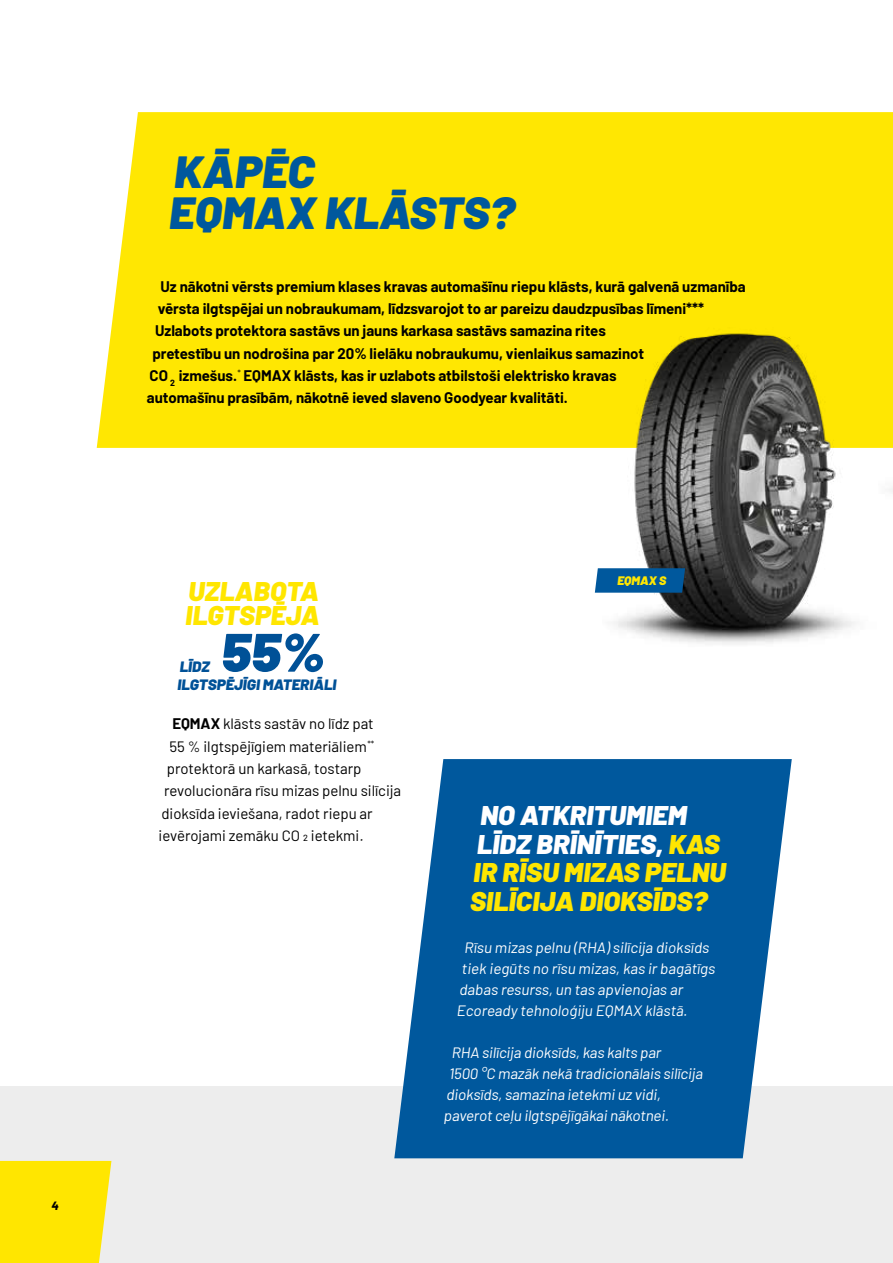
<style>
.page{position:relative;width:893px;height:1263px;background:#fff}
.page>*{position:absolute;margin:0;border:0;box-sizing:border-box;transform-origin:0 0}
.t1{font:900 54px "Barlow";color:#005197}
.t2{font:900 45px/40.5px "Barlow";color:#00589d}
.t3{font:900 27px/28.5px "Barlow";color:#ffe600}
.t4{font:700 15px "Barlow";color:#000}
.t5{font:15px "Barlow";letter-spacing:-.005em;color:#fff}
.t6{font:15px "Barlow";color:#000}
.t7{font:900 15px "Barlow";color:#005197}
.t8{font:900 12.3px "Barlow";color:#ffe702}
.t9{font:italic 800 12px "Barlow";color:#000}
.s1{font-weight:700}
.s2{color:#fff}
</style>
<div class="page">
<div style="left:0;top:1086px;width:893px;height:177px;background:#ededed"></div>
<div style="left:0;top:1161px;width:111px;height:102px;background:#ffe600"></div>
<div style="left:97px;top:112px;width:796px;height:336px;background:#ffe702"></div>
<svg style="left:394px;top:759px;width:398px;height:399px;background:#1f6ca8"></svg>
<img style="left:878px;top:158px;width:15px;height:334px">
<img style="left:603px;top:285px;width:282px;height:359px">
<svg style="left:595px;top:568px;width:90px;height:25px;background:#085b9c"></svg>
<p class="t9" style="left:51px;top:1196px;width:9px">4</p>
<h2 class="t2" style="left:168px;top:149px;width:355px">KĀPĒC<br>EQMAX KLĀSTS?</h2>
<p class="t4" style="left:161px;top:275px;width:587px">Uz nākotni vērsts premium klases kravas automašīnu riepu klāsts, kurā galvenā uzmanība</p>
<p class="t4" style="left:158px;top:297px;width:548px">vērsta ilgtspējai un nobraukumam, līdzsvarojot to ar pareizu daudzpusības līmeni***</p>
<p class="t4" style="left:155px;top:320px;width:452px">Uzlabots protektora sastāvs un jauns karkasa sastāvs samazina rites</p>
<p class="t4" style="left:152px;top:342px;width:493px">pretestību un nodrošina par 20% lielāku nobraukumu, vienlaikus samazinot</p>
<p class="t4" style="left:150px;top:364px;width:469px">CO <sub>2</sub> izmešus.<sup>*</sup> EQMAX klāsts, kas ir uzlabots atbilstoši elektrisko kravas</p>
<p class="t4" style="left:147px;top:387px;width:423px">automašīnu prasībām, nākotnē ieved slaveno Goodyear kvalitāti.</p>
<h3 class="t3" style="left:185px;top:577px;width:140px;line-height:24px">UZLABOTA<br>ILGTSPĒJA</h3>
<p class="t7" style="left:179px;top:655px;width:34px">LĪDZ</p>
<h1 class="t1" style="left:220px;top:612px;width:114px">55%</h1>
<p class="t7" style="left:177px;top:673px;width:163px">ILGTSPĒJĪGIMATERIĀLI</p>
<p class="t6" style="left:172px;top:713px;width:203px"><span class="s1">EQMAX</span> klāsts sastāv no līdz pat</p>
<p class="t6" style="left:170px;top:735px;width:206px">55 % ilgtspējīgiem materiāliem<sup>**</sup></p>
<p class="t6" style="left:167px;top:758px;width:196px">protektorā un karkasā, tostarp</p>
<p class="t6" style="left:164px;top:780px;width:239px">revolucionāra rīsu mizas pelnu silīcija</p>
<p class="t6" style="left:161px;top:802px;width:213px">dioksīda ieviešana, radot riepu ar</p>
<p class="t6" style="left:159px;top:825px;width:209px">ievērojami zemāku CO 2 ietekmi.</p>
<p class="t8" style="left:617px;top:571px;width:53px">EQMAX S</p>
<h3 class="t3" style="left:469px;top:799px;width:262px;text-indent:11px"><span class="s2">NO ATKRITUMIEM<br>LĪDZ BRĪNĪTIES,</span>KAS<br>IR RĪSU MIZAS PELNU<br>SILĪCIJA DIOKSĪDS?</h3>
<p class="t5" style="left:464px;top:936px;width:249px">Rīsu mizas pelnu ( RHA)silīcija dioksīds</p>
<p class="t5" style="left:462px;top:957px;width:257px">tiek iegūts no rīsu mizas,kas ir bagātīgs</p>
<p class="t5" style="left:459px;top:978px;width:228px">dabas resurss,un tas apvienojas ar</p>
<p class="t5" style="left:456px;top:999px;width:235px">Ecoready tehnoloģiju EQMAX klāstā.</p>
<p class="t5" style="left:451px;top:1041px;width:214px">RHA silīcija dioksīds,kas kalts par</p>
<p class="t5" style="left:449px;top:1062px;width:258px">1500 °C mazāk nekā tradicionālais silīcija</p>
<p class="t5" style="left:446px;top:1083px;width:218px">dioksīds,samazina ietekmiuz vidi,</p>
<p class="t5" style="left:444px;top:1104px;width:229px">paverot ceļu ilgtspējīgākainākotnei.</p>
</div>
